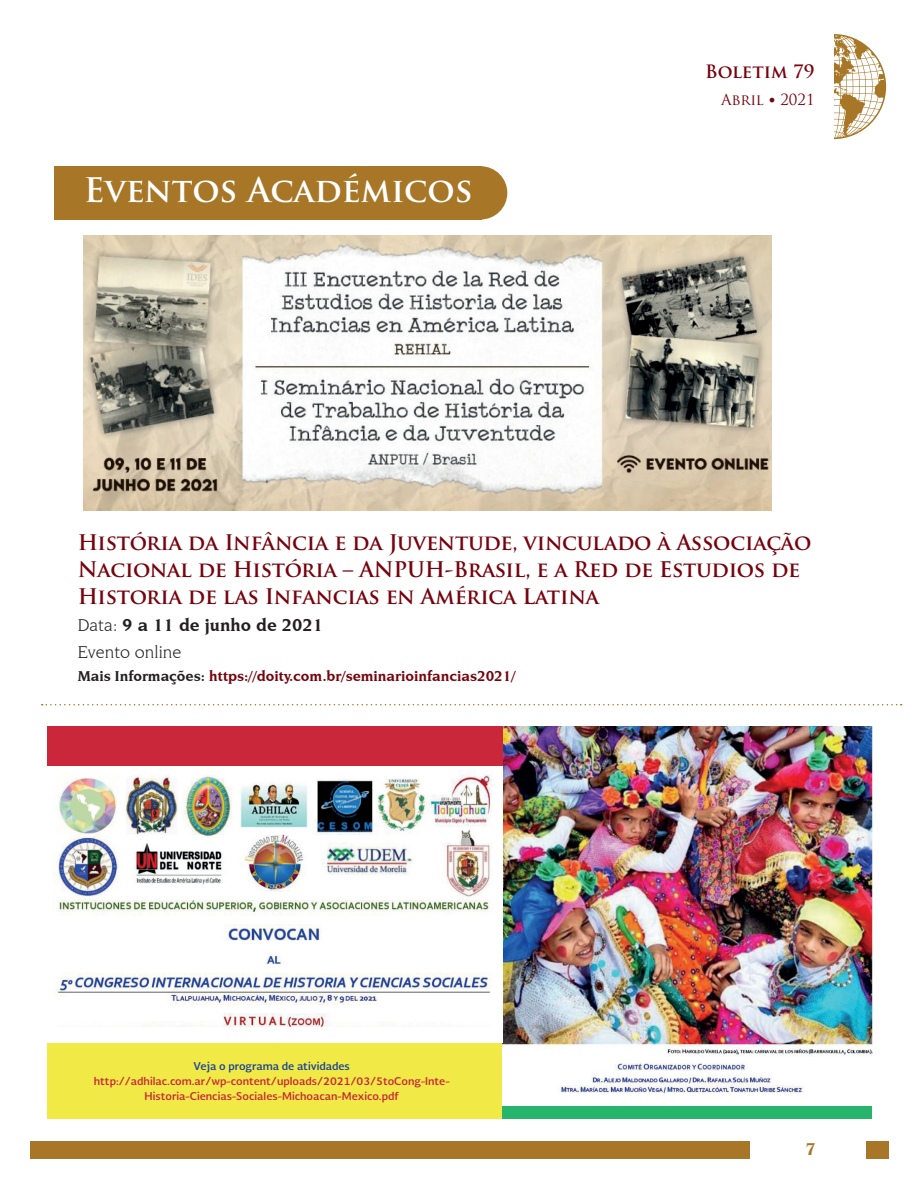
<style>
.page{position:relative;width:918px;height:1188px;background:#fff}
.page>*{position:absolute;margin:0;border:0;box-sizing:border-box;transform-origin:0 0}
.t1{font:700 33px "Trajan Pro";color:#fff}
.t2{font:700 21px/27px "Trajan Pro";letter-spacing:-.01em;color:#76030d}
.t3{font:18px/27px "Novarese IT Cby BT";color:#231f20}
.t4{font:700 18px "Trajan Pro";color:#76030d}
.t5{font:700 18px "Novarese IT Cby BT";color:#a77626}
.t6{font:700 15px "Novarese IT Cby BT";color:#76030d}
.t7{font:15px "Trajan Pro";color:#76030d}
.t8{font:700 10.5px/15px "Soberana Sans";color:#ca283a;text-align:center}
.t9{font:700 10.5px "Soberana Sans";color:#1b4597}
.s1{font-family:"Corbel"}
.s2{font-weight:700}
.s3{color:#231f20}
</style>
<div class="page">
<div style="left:30px;top:1141px;width:858px;height:18px;background:#a77626"></div>
<div style="left:751px;top:1140px;width:115px;height:21px;background:#fff"></div>
<svg style="left:834px;top:34px;width:52px;height:105px"></svg>
<div style="left:47px;top:776px;width:456px;height:342px;background:#f1ea46"></div>
<img style="left:503px;top:726px;width:370px;height:368px">
<img style="left:47px;top:765px;width:456px;height:263px">
<svg style="left:42px;top:704px;width:860px;height:1px"></svg>
<div style="left:54px;top:166px;width:271px;height:53px;background:#a77626"></div>
<div style="left:210px;top:166px;width:271px;height:53px;background:#a77626"></div>
<div style="left:454px;top:166px;width:53px;height:53px;background:#a77626;border-radius:50%"></div>
<img style="left:84px;top:236px;width:688px;height:274px">
<div style="left:41px;top:1028px;width:462px;height:15px;background:#fff"></div>
<div style="left:47px;top:726px;width:456px;height:39px;background:#ca283a"></div>
<div style="left:503px;top:1106px;width:369px;height:12px;background:#27b46d"></div>
<h1 class="t1" style="left:84px;top:170px;width:390px">Eventos Académicos</h1>
<p class="t4" style="left:705px;top:60px;width:111px">Boletim 79</p>
<p class="t7" style="left:721px;top:90px;width:95px">Abril <span class="s1">•</span> 2021</p>
<p class="t2" style="left:78px;top:530px;width:735px">História da Infância e da Juventude, vinculado à Associação<br>Nacional de História – ANPUH-Brasil, e a Red de Estudios de<br>Historia de las Infancias en América Latina</p>
<p class="t3" style="left:78px;top:612px;width:247px">Data: <span class="s2">9 a 11 de junho de 2021<br></span>Evento online</p>
<p class="t6" style="left:78px;top:667px;width:439px"><span class="s3">Mais Informações:</span> https://doity.com.br/seminarioinfancias2021/</p>
<p class="t9" style="left:194px;top:1059px;width:158px">Veja o programa de atividades</p>
<p class="t8" style="left:94px;top:1073px;width:357px">http://adhilac.com.ar/wp-content/uploads/2021/03/5toCong-Inte-<br>Historia-Ciencias-Sociales-Michoacan-Mexico.pdf</p>
<p class="t5" style="left:805px;top:1138px;width:12px">7</p>
</div>
